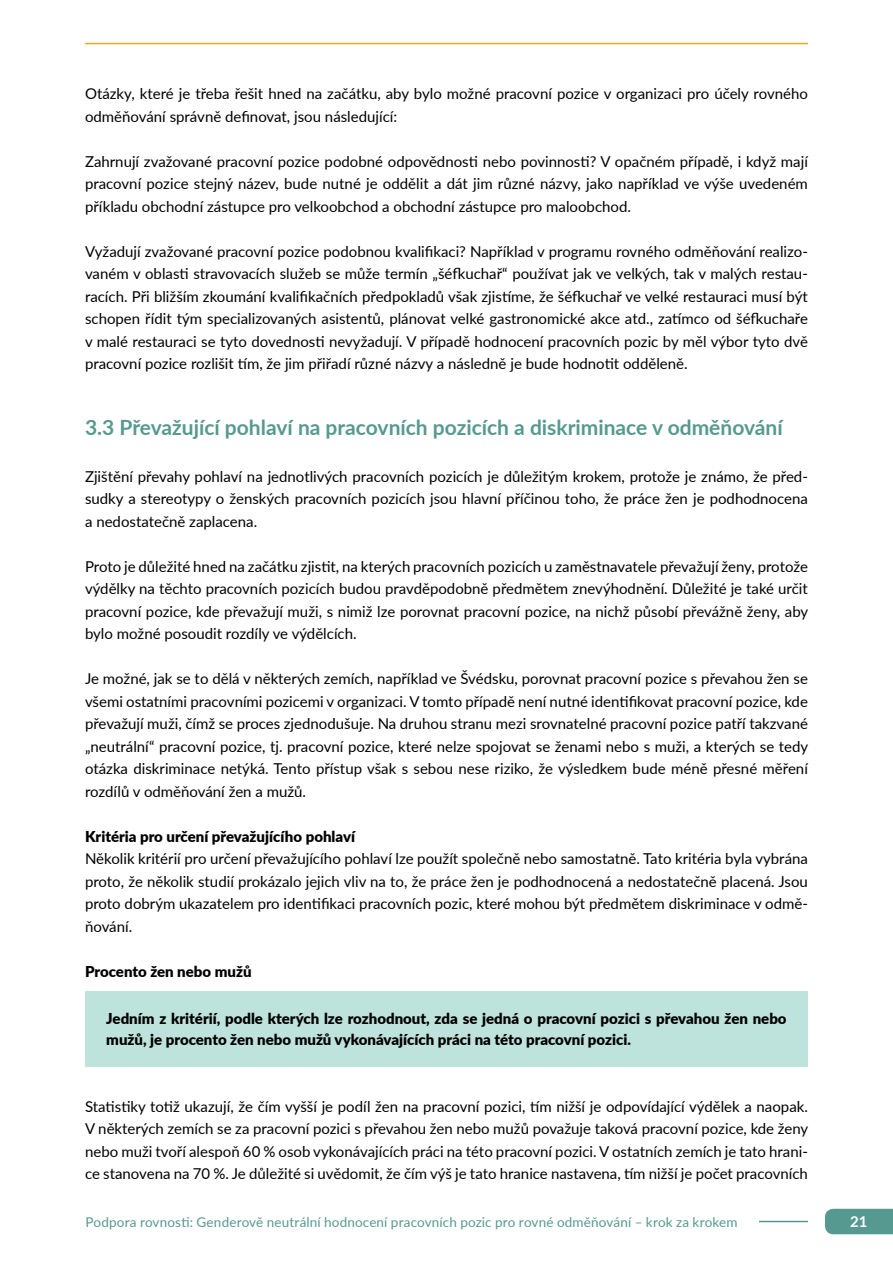
<style>
.page{position:relative;width:893px;height:1263px;background:#fff}
.page>*{position:absolute;margin:0;border:0;box-sizing:border-box;transform-origin:0 0}
.t1{font:700 21px "Lato";color:#559991}
.t2{font:15px/22.5px "Lato";color:#000;text-align:justify}
.t3{font:900 15px/21px "Lato";color:#000}
.t4{font:700 15px "Lato";color:#fff}
.t5{font:13.5px "Lato";letter-spacing:.01em;color:#559991}
</style>
<div class="page">
<hr style="left:85px;top:43px;width:723px;height:1px;background:#faa61a">
<hr style="left:85px;top:1221px;width:723px;height:1px;background:#559991">
<div style="left:825px;top:1209px;width:68px;height:25px;background:#559991"></div>
<div style="left:85px;top:1209px;width:674px;height:25px;background:#fff"></div>
<div style="left:85px;top:991px;width:723px;height:76px;background:#bee3dc"></div>
<p class="t2" style="left:85px;top:82px;width:724px">Otázky, které je třeba řešit hned na začátku, aby bylo možné pracovní pozice v organizaci pro účely rovného odměňování správně definovat, jsou následující:</p>
<p class="t2" style="left:85px;top:149px;width:724px">Zahrnují zvažované pracovní pozice podobné odpovědnosti nebo povinnosti? V opačném případě, i když mají pracovní pozice stejný název, bude nutné je oddělit a dát jim různé názvy, jako například ve výše uvedeném příkladu obchodní zástupce pro velkoobchod a obchodní zástupce pro maloobchod.</p>
<p class="t2" style="left:85px;top:239px;width:724px">Vyžadují zvažované pracovní pozice podobnou kvalifi kaci? Například v programu rovného odměňování realizo&shy;vaném v oblasti stravovacích služeb se může termín „šéfkuchař“ používat jak ve velkých, tak v malých restau&shy;racích. Při bližším zkoumání kvalifi kačních předpokladů však zjistíme, že šéfkuchař ve velké restauraci musí být schopen řídit tým specializovaných asistentů, plánovat velké gastronomické akce atd., zatímco od šéfkuchaře v malé restauraci se tyto dovednosti nevyžadují. V případě hodnocení pracovních pozic by měl výbor tyto dvě pracovní pozice rozlišit tím, že jim přiřadí různé názvy a následně je bude hodnotit odděleně.</p>
<h1 class="t1" style="left:85px;top:411px;width:699px">3.3 Převažující pohlaví na pracovních pozicích a diskriminace v odměňování</h1>
<p class="t2" style="left:85px;top:464px;width:724px">Zjištění převahy pohlaví na jednotlivých pracovních pozicích je důležitým krokem, protože je známo, že před&shy;sudky a stereotypy o ženských pracovních pozicích jsou hlavní příčinou toho, že práce žen je podhodnocena a nedostatečně zaplacena.</p>
<p class="t2" style="left:85px;top:554px;width:725px">Proto je důležité hned na začátku zjistit, na kterých pracovních pozicích u zaměstnavatele převažují ženy, protože výdělky na těchto pracovních pozicích budou pravděpodobně předmětem znevýhodnění. Důležité je také určit pracovní pozice, kde převažují muži, s nimiž lze porovnat pracovní pozice, na nichž působí převážně ženy, aby bylo možné posoudit rozdíly ve výdělcích.</p>
<p class="t2" style="left:85px;top:667px;width:725px">Je možné, jak se to dělá v některých zemích, například ve Švédsku, porovnat pracovní pozice s převahou žen se všemi ostatními pracovními pozicemi v organizaci. V tomto případě není nutné identifi kovat pracovní pozice, kde převažují muži, čímž se proces zjednodušuje. Na druhou stranu mezi srovnatelné pracovní pozice patří takzvané „neutrální“ pracovní pozice, tj. pracovní pozice, které nelze spojovat se ženami nebo s muži, a kterých se tedy otázka diskriminace netýká. Tento přístup však s sebou nese riziko, že výsledkem bude méně přesné měření rozdílů v odměňování žen a mužů.</p>
<p class="t3" style="left:85px;top:825px;width:272px">Kritéria pro určení převažujícího pohlaví</p>
<p class="t2" style="left:85px;top:847px;width:724px">Několik kritérií pro určení převažujícího pohlaví lze použít společně nebo samostatně. Tato kritéria byla vybrána proto, že několik studií prokázalo jejich vliv na to, že práce žen je podhodnocená a nedostatečně placená. Jsou proto dobrým ukazatelem pro identifi kaci pracovních pozic, které mohou být předmětem diskriminace v odmě&shy;ňování.</p>
<p class="t3" style="left:85px;top:960px;width:168px">Procento žen nebo mužů</p>
<p class="t3" style="left:106px;top:1008px;width:682px">Jedním z kritérií, podle kterých lze rozhodnout, zda se jedná o pracovní pozici s převahou žen nebo mužů, je procento žen nebo mužů vykonávajících práci na této pracovní pozici.</p>
<p class="t2" style="left:85px;top:1094px;width:725px">Statistiky totiž ukazují, že čím vyšší je podíl žen na pracovní pozici, tím nižší je odpovídající výdělek a naopak.<br>V některých zemích se za pracovní pozici s převahou žen nebo mužů považuje taková pracovní pozice, kde ženy nebo muži tvoří alespoň 60 % osob vykonávajících práci na této pracovní pozici. V ostatních zemích je tato hrani&shy;ce stanovena na 70 %. Je důležité si uvědomit, že čím výš je tato hranice nastavena, tím nižší je počet pracovních</p>
<p class="t5" style="left:85px;top:1212px;width:654px">Podpora rovnosti: Genderově neutrální hodnocení pracovních pozic pro rovné odměňování – krok za krokem</p>
<p class="t4" style="left:850px;top:1210px;width:19px">21</p>
</div>
